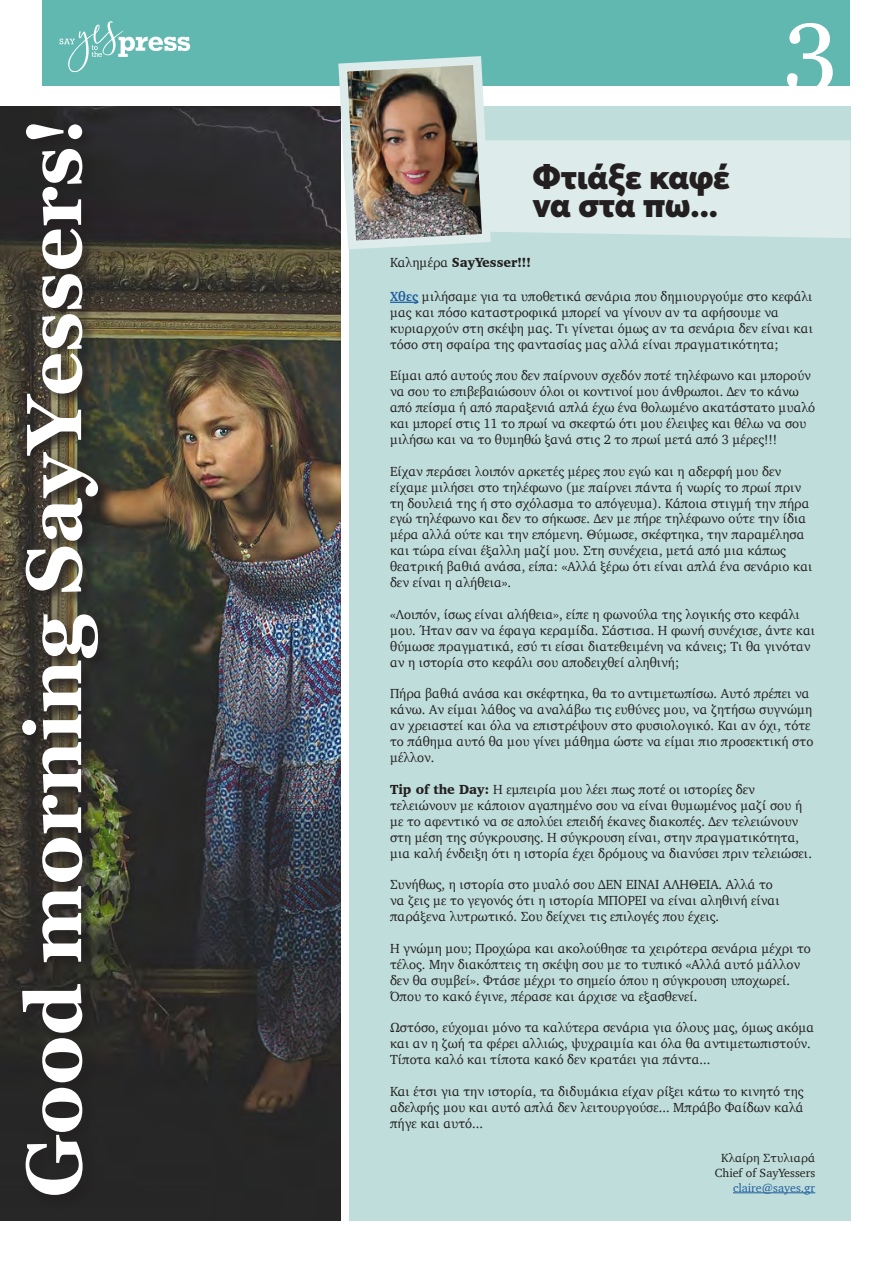
<style>
.page{position:relative;width:893px;height:1263px;background:#fff}
.page>*{position:absolute;margin:0;border:0;box-sizing:border-box;transform-origin:0 0}
.t1{font:97.5px "Georgia";color:#fff}
.t2{font:700 78px "Georgia";color:#fff}
.t3{font:900 34.5px/28.5px "Averta";letter-spacing:-.005em;color:#231f20}
.t4{font:13.5px/15.9px "Charter";color:#231f20;scale:.96 1}
.t5{font:900 13.5px "Charter";color:#231f20;scale:.96 1}
.t6{font:12.15px/14.7px "Charter";color:#231f20;text-align:center}
.t7{font:12.15px "Charter";color:#215e9e}
.s1{font-weight:400}
.s2{font-weight:700;color:#215e9e}
.s3{font-weight:900}
</style>
<div class="page">
<div style="left:43px;top:0;width:807px;height:85px;background:#61b8b0"></div>
<svg style="left:60px;top:21px;width:130px;height:51px"></svg>
<img style="left:0;top:106px;width:340px;height:1114px">
<div style="left:349px;top:106px;width:501px;height:1114px;background:#bfddda"></div>
<div style="left:20px;top:122px;width:92px;height:1087px;background:#231f20;opacity:.75"></div>
<svg style="left:390px;top:302px;width:28px;height:1px"></svg>
<hr style="left:733px;top:1192px;width:82px;height:1px;background:#215e9e">
<svg style="left:334px;top:56px;width:516px;height:198px"></svg>
<h2 class="t2" style="left:-5px;top:1197px;width:1082px;rotate:-90deg">Good morning SayYessers!</h2>
<h3 class="t3" style="left:532px;top:162px;width:199px">Φτιάξε καφέ να στα πω...</h3>
<h1 class="t1" style="left:784px;top:-29px;width:55px">3</h1>
<p class="t5" style="left:390px;top:254px;width:148px"><span class="s1">Καλημέρα</span> SayYesser!!!</p>
<p class="t4" style="left:390px;top:288px;width:442px"><span class="s2">Χθες</span> μιλήσαμε για τα υποθετικά σενάρια που δημιουργούμε στο κεφάλι μας και πόσο καταστροφικά μπορεί να γίνουν αν τα αφήσουμε να κυριαρχούν στη σκέψη μας. Τι γίνεται όμως αν τα σενάρια δεν είναι και τόσο στη σφαίρα της φαντασίας μας αλλά είναι πραγματικότητα;</p>
<p class="t4" style="left:390px;top:368px;width:444px">Είμαι από αυτούς που δεν παίρνουν σχεδόν ποτέ τηλέφωνο και μπορούν να σου το επιβεβαιώσουν όλοι οι κοντινοί μου άνθρωποι. Δεν το κάνω από πείσμα ή από παραξενιά απλά έχω ένα θολωμένο ακατάστατο μυαλό και μπορεί στις 11 το πρωί να σκεφτώ ότι μου έλειψες και θέλω να σου μιλήσω και να το θυμηθώ ξανά στις 2 το πρωί μετά από 3 μέρες!!!</p>
<p class="t4" style="left:390px;top:463px;width:442px">Είχαν περάσει λοιπόν αρκετές μέρες που εγώ και η αδερφή μου δεν είχαμε μιλήσει στο τηλέφωνο (με παίρνει πάντα ή νωρίς το πρωί πριν τη δουλειά της ή στο σχόλασμα το απόγευμα). Κάποια στιγμή την πήρα εγώ τηλέφωνο και δεν το σήκωσε. Δεν με πήρε τηλέφωνο ούτε την ίδια μέρα αλλά ούτε και την επόμενη. Θύμωσε, σκέφτηκα, την παραμέλησα και τώρα είναι έξαλλη μαζί μου. Στη συνέχεια, μετά από μια κάπως θεατρική βαθιά ανάσα, είπα: «Αλλά ξέρω ότι είναι απλά ένα σενάριο και δεν είναι η αλήθεια».</p>
<p class="t4" style="left:390px;top:606px;width:444px">«Λοιπόν, ίσως είναι αλήθεια», είπε η φωνούλα της λογικής στο κεφάλι μου. Ήταν σαν να έφαγα κεραμίδα. Σάστισα. Η φωνή συνέχισε, άντε και θύμωσε πραγματικά, εσύ τι είσαι διατεθειμένη να κάνεις; Τι θα γινόταν αν η ιστορία στο κεφάλι σου αποδειχθεί αληθινή;</p>
<p class="t4" style="left:390px;top:686px;width:442px">Πήρα βαθιά ανάσα και σκέφτηκα, θα το αντιμετωπίσω. Αυτό πρέπει να κάνω. Αν είμαι λάθος να αναλάβω τις ευθύνες μου, να ζητήσω συγνώμη αν χρειαστεί και όλα να επιστρέψουν στο φυσιολογικό. Και αν όχι, τότε το πάθημα αυτό θα μου γίνει μάθημα ώστε να είμαι πιο προσεκτική στο μέλλον.</p>
<p class="t4" style="left:390px;top:781px;width:441px"><span class="s3">Tip of the Day:</span> Η εμπειρία μου λέει πως ποτέ οι ιστορίες δεν τελειώνουν με κάποιον αγαπημένο σου να είναι θυμωμένος μαζί σου ή με το αφεντικό να σε απολύει επειδή έκανες διακοπές. Δεν τελειώνουν στη μέση της σύγκρουσης. Η σύγκρουση είναι, στην πραγματικότητα, μια καλή ένδειξη ότι η ιστορία έχει δρόμους να διανύσει πριν τελειώσει.</p>
<p class="t4" style="left:390px;top:876px;width:407px">Συνήθως, η ιστορία στο μυαλό σου ΔΕΝ ΕΙΝΑΙ ΑΛΗΘΕΙΑ. Αλλά το να ζεις με το γεγονός ότι η ιστορία ΜΠΟΡΕΙ να είναι αληθινή είναι παράξενα λυτρωτικό. Σου δείχνει τις επιλογές που έχεις.</p>
<p class="t4" style="left:390px;top:940px;width:440px">Η γνώμη μου; Προχώρα και ακολούθησε τα χειρότερα σενάρια μέχρι το τέλος. Μην διακόπτεις τη σκέψη σου με το τυπικό «Αλλά αυτό μάλλον δεν θα συμβεί». Φτάσε μέχρι το σημείο όπου η σύγκρουση υποχωρεί.<br>Όπου το κακό έγινε, πέρασε και άρχισε να εξασθενεί.</p>
<p class="t4" style="left:390px;top:1020px;width:443px">Ωστόσο, εύχομαι μόνο τα καλύτερα σενάρια για όλους μας, όμως ακόμα και αν η ζωή τα φέρει αλλιώς, ψυχραιμία και όλα θα αντιμετωπιστούν.<br>Τίποτα καλό και τίποτα κακό δεν κρατάει για πάντα...</p>
<p class="t4" style="left:390px;top:1083px;width:432px;text-align:justify">Και έτσι για την ιστορία, τα διδυμάκια είχαν ρίξει κάτω το κινητό της αδελφής μου και αυτό απλά δεν λειτουργούσε... Μπράβο Φαίδων καλά πήγε και αυτό...</p>
<p class="t6" style="left:715px;top:1150px;width:102px">Κλαίρη Στυλιαρά<br>Chief of SayYessers</p>
<p class="t7" style="left:733px;top:1177px;width:84px">claire@sayes.gr</p>
</div>
